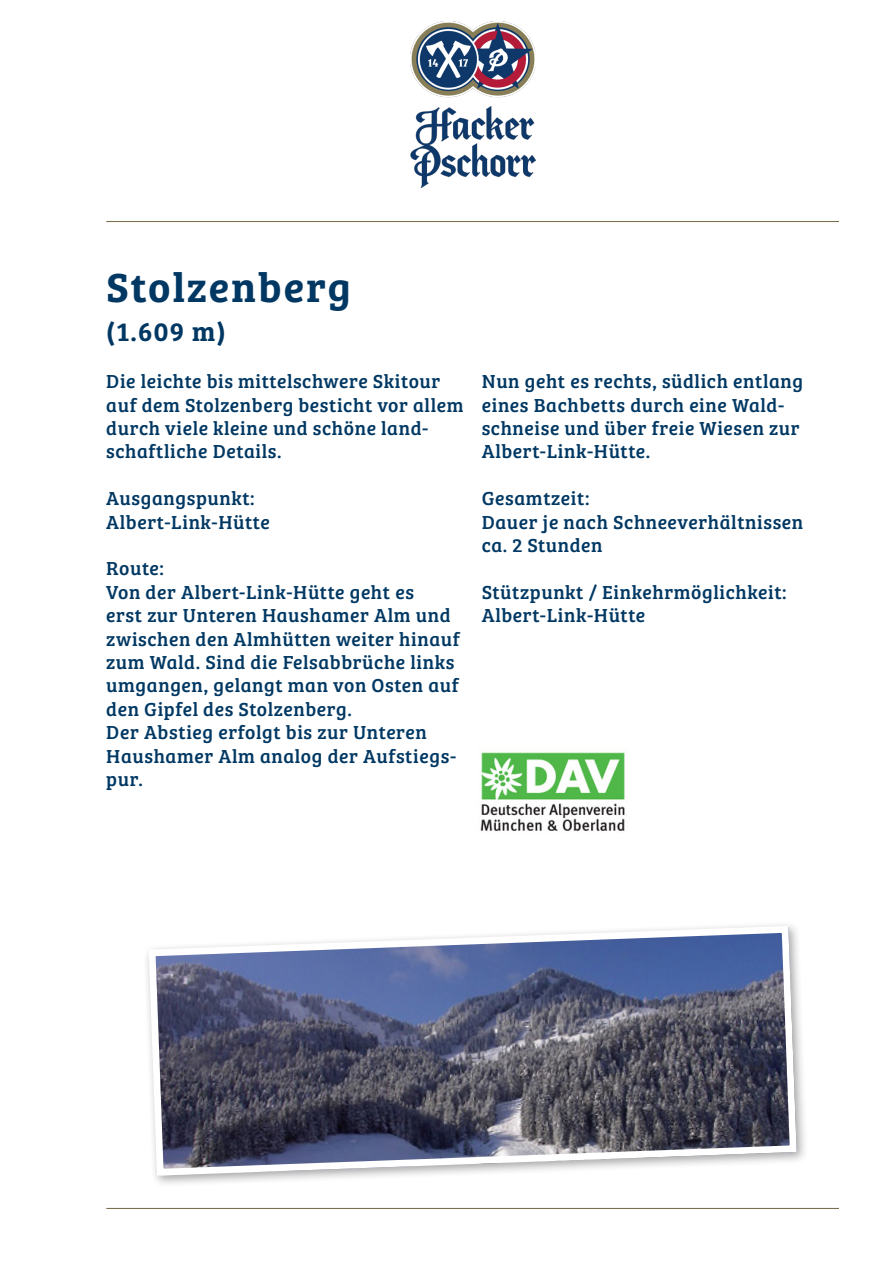
<style>
.page{position:relative;width:893px;height:1263px;background:#fff}
.page>*{position:absolute;margin:0;border:0;box-sizing:border-box;transform-origin:0 0}
.t1{font:42px "Bree Serif Sb";letter-spacing:.05em;color:#013863}
.t2{font:27px "Bree Serif Sb";color:#013863}
.t3{font:19.5px/23.4px "Bree Serif";letter-spacing:.03em;color:#013863}
</style>
<div class="page">
<hr style="left:106px;top:221px;width:733px;height:1px;background:#7b6e4e">
<hr style="left:106px;top:1208px;width:733px;height:1px;background:#7b6e4e">
<div style="left:143px;top:920px;width:666px;height:268px;background:#231f20;opacity:.4"></div>
<svg style="left:145px;top:922px;width:655px;height:257px"></svg>
<img style="left:480px;top:752px;width:145px;height:79px">
<img style="left:410px;top:21px;width:125px;height:167px">
<p class="t1" style="left:106px;top:255px;width:246px">Stolzenberg</p>
<p class="t2" style="left:106px;top:311px;width:121px">(1.609 m)</p>
<p class="t3" style="left:106px;top:369px;width:359px">Die leichte bis mittelschwere Skitour auf dem Stolzenberg besticht vor allem durch viele kleine und schöne land&shy;schaftliche Details.</p>
<p class="t3" style="left:106px;top:486px;width:150px">Ausgangspunkt:</p>
<p class="t3" style="left:106px;top:509px;width:165px">Albert-Link-Hütte</p>
<p class="t3" style="left:106px;top:556px;width:59px">Route:</p>
<p class="t3" style="left:106px;top:579px;width:355px">Von der Albert-Link-Hütte geht es<br>erst zur Unteren Haushamer Alm und zwischen den Almhütten weiter hinauf zum Wald. Sind die Felsabbrüche links umgangen, gelangt man von Osten auf den Gipfel des Stolzenberg.</p>
<p class="t3" style="left:106px;top:720px;width:351px">Der Abstieg erfolgt bis zur Unteren<br>Haushamer Alm analog der Aufstiegs&shy;pur.</p>
<p class="t3" style="left:482px;top:369px;width:323px">Nun geht es rechts, südlich entlang eines Bachbetts durch eine Wald&shy;schneise und über freie Wiesen zur<br>Albert-Link-Hütte.</p>
<p class="t3" style="left:482px;top:486px;width:109px">Gesamtzeit:</p>
<p class="t3" style="left:482px;top:509px;width:323px">Dauer je nach Schneeverhältnissen ca. 2 Stunden</p>
<p class="t3" style="left:482px;top:579px;width:306px">Stützpunkt / Einkehrmöglichkeit:</p>
<p class="t3" style="left:482px;top:603px;width:165px">Albert-Link-Hütte</p>
</div>
